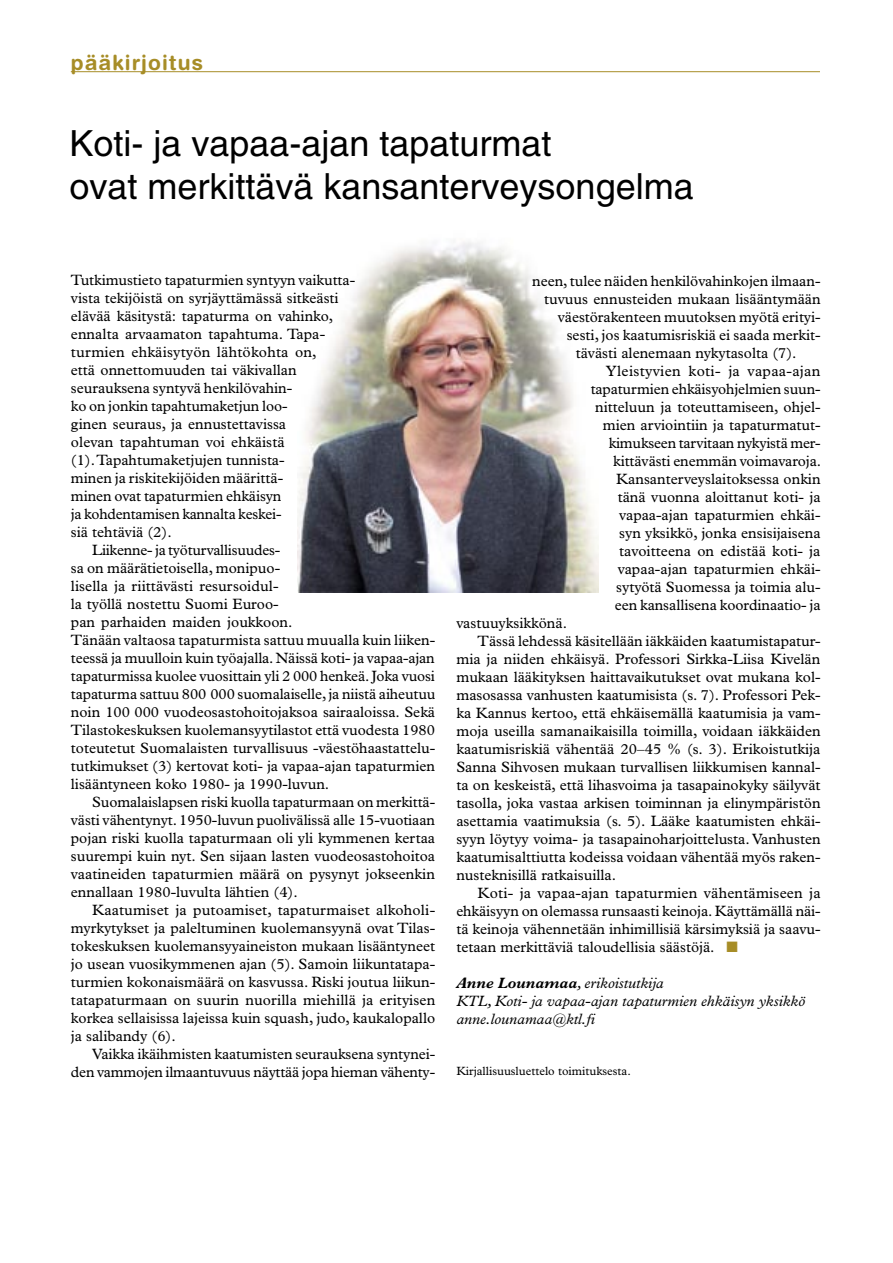
<style>
.page{position:relative;width:893px;height:1263px;background:#fff}
.page>*{position:absolute;margin:0;border:0;box-sizing:border-box;transform-origin:0 0}
.pkotsikko{font:36px/43.2px "Helvetica";color:#000}
.t1{font:700 21px "Helvetica Rounded";letter-spacing:.05em;color:#a78d27}
.leipis{font:15px/18px "Plantin";color:#000;text-align:justify}
.leipis_ei_sis{font:15px/18px "Plantin";color:#000}
.kirjoittaja{font:italic 15px "Plantin";color:#000}
.kirjallisuus{font:12px "Plantin";color:#000}
.s1{color:#a78d27}
.s2{font-weight:700}
</style>
<div class="page">
<img style="left:297px;top:242px;width:302px;height:350px">
<hr style="left:71px;top:71px;width:749px;height:1px;background:#a78d27">
<p class="t1" style="left:71px;top:50px;width:134px">pääkirjoitus</p>
<p class="pkotsikko" style="left:69px;top:121px;width:626px">Koti- ja vapaa-ajan tapaturmat<br>ovat merkittävä kansanterveysongelma</p>
<p class="leipis_ei_sis" style="left:71px;top:271px;width:286px">Tutkimustieto tapaturmien syntyyn vaikutta&shy;vista tekijöistä on syrjäyttämässä sitkeästi elävää käsitystä: tapaturma on vahinko, ennalta arvaamaton tapahtuma. Tapa&shy;turmien ehkäisytyön lähtökohta on,<br>että onnettomuuden tai väkivallan seurauksena syntyvä henkilövahin-<br>ko on jonkin tapahtumaketjun loo-<br>ginen seuraus, ja ennustettavissa<br>olevan tapahtuman voi ehkäistä<br>(1). Tapahtumaketjujen tunnista-<br>minen ja riskitekijöiden määrittä-<br>minen ovat tapaturmien ehkäisyn<br>ja kohdentamisen kannalta keskei-<br>siä tehtäviä (2).</p>
<p class="leipis" style="left:71px;top:541px;width:366px;text-align:left;text-indent:21px">Liikenne- ja työturvallisuudes-<br>sa on määrätietoisella, monipuo-<br>lisella ja riittävästi resursoidul-<br>la työllä nostettu Suomi Euroo-<br>pan parhaiden maiden joukkoon.<br>Tänään valtaosa tapaturmista sattuu muualla kuin liiken&shy;teessä ja muulloin kuin työajalla. Näissä koti- ja vapaa-ajan tapaturmissa kuolee vuosittain yli 2 000 henkeä. Joka vuosi tapaturma sattuu 800 000 suomalaiselle, ja niistä aiheutuu noin 100 000 vuodeosastohoitojaksoa sairaaloissa. Sekä Tilastokeskuksen kuolemansyytilastot että vuodesta 1980 toteutetut Suomalaisten turvallisuus -väestöhaastattelu&shy;tutkimukset (3) kertovat koti- ja vapaa-ajan tapaturmien lisääntyneen koko 1980- ja 1990-luvun.</p>
<p class="leipis" style="left:71px;top:793px;width:366px;text-indent:21px">Suomalaislapsen riski kuolla tapaturmaan on merkittä&shy;västi vähentynyt. 1950-luvun puolivälissä alle 15-vuotiaan pojan riski kuolla tapaturmaan oli yli kymmenen kertaa suurempi kuin nyt. Sen sijaan lasten vuodeosastohoitoa vaatineiden tapaturmien määrä on pysynyt jokseenkin ennallaan 1980-luvulta lähtien (4).</p>
<p class="leipis" style="left:71px;top:901px;width:366px;text-indent:21px">Kaatumiset ja putoamiset, tapaturmaiset alkoholi&shy;myrkytykset ja paleltuminen kuolemansyynä ovat Tilas&shy;tokeskuksen kuolemansyyaineiston mukaan lisääntyneet jo usean vuosikymmenen ajan (5). Samoin liikuntatapa&shy;turmien kokonaismäärä on kasvussa. Riski joutua liikun&shy;tatapaturmaan on suurin nuorilla miehillä ja erityisen korkea sellaisissa lajeissa kuin squash, judo, kaukalopallo ja salibandy (6).</p>
<p class="leipis" style="left:71px;top:1045px;width:366px;text-align:right">Vaikka ikäihmisten kaatumisten seurauksena syntynei&shy;den vammojen ilmaantuvuus näyttää jopa hieman vähenty-</p>
<p class="leipis" style="left:532px;top:272px;width:290px">neen, tulee näiden henkilövahinkojen ilmaan-</p>
<p class="leipis" style="left:544px;top:290px;width:278px">tuvuus ennusteiden mukaan lisääntymään</p>
<p class="leipis" style="left:558px;top:308px;width:264px">väestörakenteen muutoksen myötä erityi-</p>
<p class="leipis" style="left:567px;top:326px;width:255px">sesti, jos kaatumisriskiä ei saada merkit-</p>
<p class="leipis" style="left:576px;top:344px;width:222px">tävästi alenemaan nykytasolta (7).</p>
<p class="leipis" style="left:591px;top:362px;width:232px;text-align:right">Yleistyvien koti- ja vapaa-ajan tapaturmien ehkäisyohjelmien suun&shy;nitteluun ja toteuttamiseen, ohjel&shy;mien arviointiin ja tapaturmatut&shy;kimukseen tarvitaan nykyistä mer&shy;kittävästi enemmän voimavaroja.<br>Kansanterveyslaitoksessa onkin tänä vuonna aloittanut koti- ja vapaa-ajan tapaturmien ehkäi-<br>syn yksikkö, jonka ensisijaisena tavoitteena on edistää koti- ja vapaa-ajan tapaturmien ehkäi&shy;sytyötä Suomessa ja toimia alu&shy;een kansallisena koordinaatio- ja</p>
<p class="leipis" style="left:456px;top:614px;width:112px">vastuuyksikkönä.</p>
<p class="leipis" style="left:456px;top:632px;width:366px;text-indent:21px">Tässä lehdessä käsitellään iäkkäiden kaatumistapatur&shy;mia ja niiden ehkäisyä. Professori Sirkka-Liisa Kivelän mukaan lääkityksen haittavaikutukset ovat mukana kol&shy;masosassa vanhusten kaatumisista (s. 7). Professori Pek&shy;ka Kannus kertoo, että ehkäisemällä kaatumisia ja vam&shy;moja useilla samanaikaisilla toimilla, voidaan iäkkäiden kaatumisriskiä vähentää 20–45 % (s. 3). Erikoistutkija Sanna Sihvosen mukaan turvallisen liikkumisen kannal&shy;ta on keskeistä, että lihasvoima ja tasapainokyky säilyvät tasolla, joka vastaa arkisen toiminnan ja elinympäristön asettamia vaatimuksia (s. 5). Lääke kaatumisten ehkäi&shy;syyn löytyy voima- ja tasapainoharjoittelusta. Vanhusten kaatumisalttiutta kodeissa voidaan vähentää myös raken&shy;nusteknisillä ratkaisuilla.</p>
<p class="leipis" style="left:456px;top:884px;width:366px;text-indent:21px">Koti- ja vapaa-ajan tapaturmien vähentämiseen ja ehkäisyyn on olemassa runsaasti keinoja. Käyttämällä näi&shy;tä keinoja vähennetään inhimillisiä kärsimyksiä ja saavu&shy;tetaan merkittäviä taloudellisia säästöjä. <span class="s1">■</span></p>
<p class="kirjoittaja" style="left:456px;top:974px;width:209px"><span class="s2">Anne Lounamaa</span>, erikoistutkija</p>
<p class="kirjoittaja" style="left:456px;top:992px;width:350px">KTL, Koti- ja vapaa-ajan tapaturmien ehkäisyn yksikkö</p>
<p class="kirjoittaja" style="left:456px;top:1010px;width:140px">anne.lounamaa@ktl.fi</p>
<p class="kirjallisuus" style="left:456px;top:1064px;width:176px">Kirjallisuusluettelo toimituksesta.</p>
</div>
